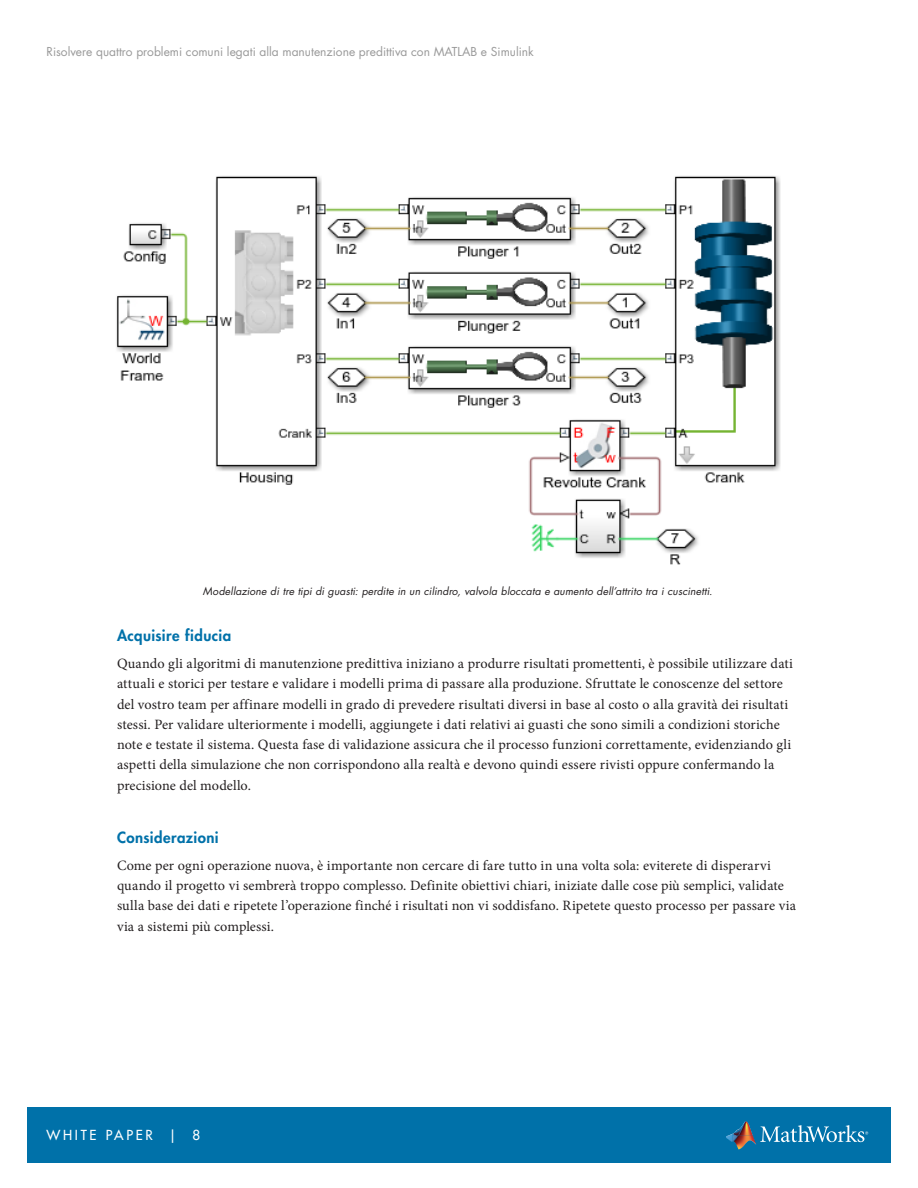
<style>
.page{position:relative;width:918px;height:1188px;background:#fff}
.page>*{position:absolute;margin:0;border:0;box-sizing:border-box;transform-origin:0 0}
.Heading_2{font:800 15px "Futura Std";letter-spacing:.025em;color:#0071a9}
.Body_Copy{font:14.25px/20.2px "Minion Pro";letter-spacing:.01em;color:#231f20}
.t1{font:500 13.5px "Futura Std";letter-spacing:.2em;color:#fff}
.t2{font:12px "Futura Std";color:#999}
.t3{font:italic 10.5px "Futura Std";letter-spacing:.01em;color:#231f20}
</style>
<div class="page">
<div style="left:27px;top:1108px;width:864px;height:55px;background:#0071a9"></div>
<img style="left:733px;top:1121px;width:20px;height:14px">
<svg style="left:726px;top:1134px;width:7px;height:8px"></svg>
<img style="left:733px;top:1135px;width:23px;height:14px">
<svg style="left:760px;top:1125px;width:108px;height:17px"></svg>
<img style="left:116px;top:176px;width:665px;height:389px">
<p class="t2" style="left:46px;top:44px;width:489px">Risolvere quattro problemi comuni legati alla manutenzione predittiva con MATLAB e Simulink</p>
<p class="t3" style="left:203px;top:584px;width:511px">Modellazione di tre tipi di guasti: perdite in un cilindro, valvola bloccata e aumento dell’attrito tra i cuscinetti.</p>
<p class="Heading_2" style="left:117px;top:626px;width:116px">Acquisire fiducia</p>
<p class="Body_Copy" style="left:117px;top:654px;width:678px">Quando gli algoritmi di manutenzione predittiva iniziano a produrre risultati promettenti, è possibile utilizzare dati attuali e storici per testare e validare i modelli prima di passare alla produzione. Sfruttate le conoscenze del settore del vostro team per affinare modelli in grado di prevedere risultati diversi in base al costo o alla gravità dei risultati stessi. Per validare ulteriormente i modelli, aggiungete i dati relativi ai guasti che sono simili a condizioni storiche note e testate il sistema. Questa fase di validazione assicura che il processo funzioni correttamente, evidenziando gli aspetti della simulazione che non corrispondono alla realtà e devono quindi essere rivisti oppure confermando la precisione del modello.</p>
<p class="Heading_2" style="left:117px;top:828px;width:103px">Considerazioni</p>
<p class="Body_Copy" style="left:117px;top:855px;width:680px">Come per ogni operazione nuova, è importante non cercare di fare tutto in una volta sola: eviterete di disperarvi quando il progetto vi sembrerà troppo complesso. Definite obiettivi chiari, iniziate dalle cose più semplici, validate sulla base dei dati e ripetete l’operazione finché i risultati non vi soddisfano. Ripetete questo processo per passare via via a sistemi più complessi.</p>
<p class="t1" style="left:46px;top:1127px;width:155px">WHITE PAPER | 8</p>
</div>
